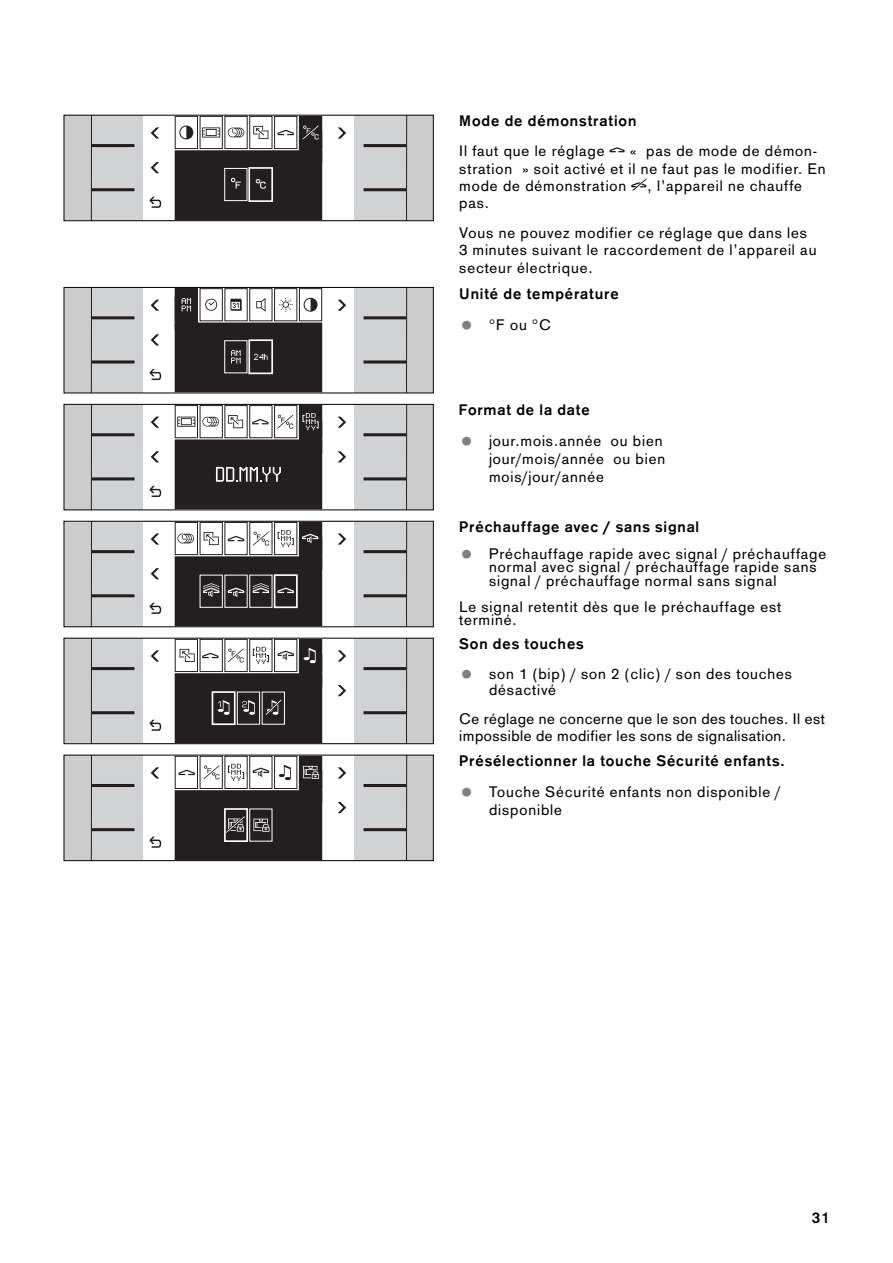
<style>
.page{position:relative;width:893px;height:1263px;background:#fff}
.page>*{position:absolute;margin:0;border:0;box-sizing:border-box;transform-origin:0 0}
.t1{font:15px/17.2px "Gaggenau";letter-spacing:.06em;color:#000}
.t2{font:700 15px "Gaggenau";letter-spacing:.06em;color:#000}
.t3{font:15px/16.5px "Gaggenau";letter-spacing:.035em;color:#000}
.s1{font-weight:700}
.s2{font-family:"GA Gsymb 1";font-size:18px}
.s3{font-size:30px;color:#808080}
</style>
<div class="page">
<div style="left:64px;top:116px;width:369px;height:104px;background:#ccc"></div>
<svg style="left:91px;top:117px;width:316px;height:102px"></svg>
<div style="left:64px;top:115px;width:369px;height:106px;border:1px solid #000"></div>
<div style="left:64px;top:288px;width:369px;height:105px;background:#ccc"></div>
<svg style="left:91px;top:289px;width:316px;height:102px"></svg>
<div style="left:64px;top:287px;width:369px;height:106px;border:1px solid #000"></div>
<div style="left:64px;top:405px;width:369px;height:105px;background:#ccc"></div>
<svg style="left:91px;top:406px;width:316px;height:102px"></svg>
<div style="left:64px;top:404px;width:369px;height:106px;border:1px solid #000"></div>
<div style="left:64px;top:522px;width:369px;height:104px;background:#ccc"></div>
<svg style="left:91px;top:523px;width:316px;height:102px"></svg>
<div style="left:64px;top:521px;width:369px;height:106px;border:1px solid #000"></div>
<div style="left:64px;top:639px;width:369px;height:104px;background:#ccc"></div>
<svg style="left:91px;top:640px;width:316px;height:102px"></svg>
<div style="left:64px;top:638px;width:369px;height:106px;border:1px solid #000"></div>
<div style="left:64px;top:755px;width:369px;height:105px;background:#ccc"></div>
<svg style="left:91px;top:757px;width:316px;height:102px"></svg>
<div style="left:64px;top:755px;width:369px;height:106px;border:1px solid #000"></div>
<p class="t1" style="left:459px;top:108px;width:359px;line-height:30px"><span class="s1">Mode de démonstration<br></span>Il faut que le réglage <span class="s2">w</span> « pas de mode de démon-</p>
<p class="t1" style="left:459px;top:161px;width:368px">stration » soit activé et il ne faut pas le modifier. En mode de démonstration <span class="s2">x</span>, l’appareil ne chauffe pas.</p>
<p class="t1" style="left:459px;top:226px;width:359px">Vous ne pouvez modifier ce réglage que dans les<br>3 minutes suivant le raccordement de l’appareil au secteur électrique.</p>
<p class="t2" style="left:459px;top:288px;width:161px">Unité de température</p>
<p class="t1" style="left:459px;top:317px;width:93px"><span class="s3">•</span> °F ou °C</p>
<p class="t2" style="left:459px;top:405px;width:132px">Format de la date</p>
<p class="t1" style="left:489px;top:434px;width:178px;line-height:18px;text-indent:-30px"><span class="s3">•</span> jour.mois.année ou bien jour/mois/année ou bien mois/jour/année</p>
<p class="t2" style="left:459px;top:522px;width:241px">Préchauffage avec / sans signal</p>
<p class="t1" style="left:489px;top:548px;width:339px;line-height:13.5px;text-indent:-30px"><span class="s3">•</span> Préchauffage rapide avec signal / préchauffage normal avec signal / préchauffage rapide sans signal / préchauffage normal sans signal</p>
<p class="t1" style="left:459px;top:602px;width:323px;line-height:13.5px">Le signal retentit dès que le préchauffage est terminé.</p>
<p class="t2" style="left:459px;top:639px;width:126px">Son des touches</p>
<p class="t1" style="left:489px;top:667px;width:304px;line-height:16.5px;text-indent:-30px"><span class="s3">•</span> son 1 (bip) / son 2 (clic) / son des touches désactivé</p>
<p class="t3" style="left:459px;top:712px;width:367px">Ce réglage ne concerne que le son des touches. Il est impossible de modifier les sons de signalisation.</p>
<p class="t2" style="left:459px;top:756px;width:327px">Présélectionner la touche Sécurité enfants.</p>
<p class="t1" style="left:489px;top:784px;width:293px;line-height:18px;text-indent:-30px"><span class="s3">•</span> Touche Sécurité enfants non disponible / disponible</p>
<p class="t2" style="left:811px;top:1213px;width:19px">31</p>
</div>
